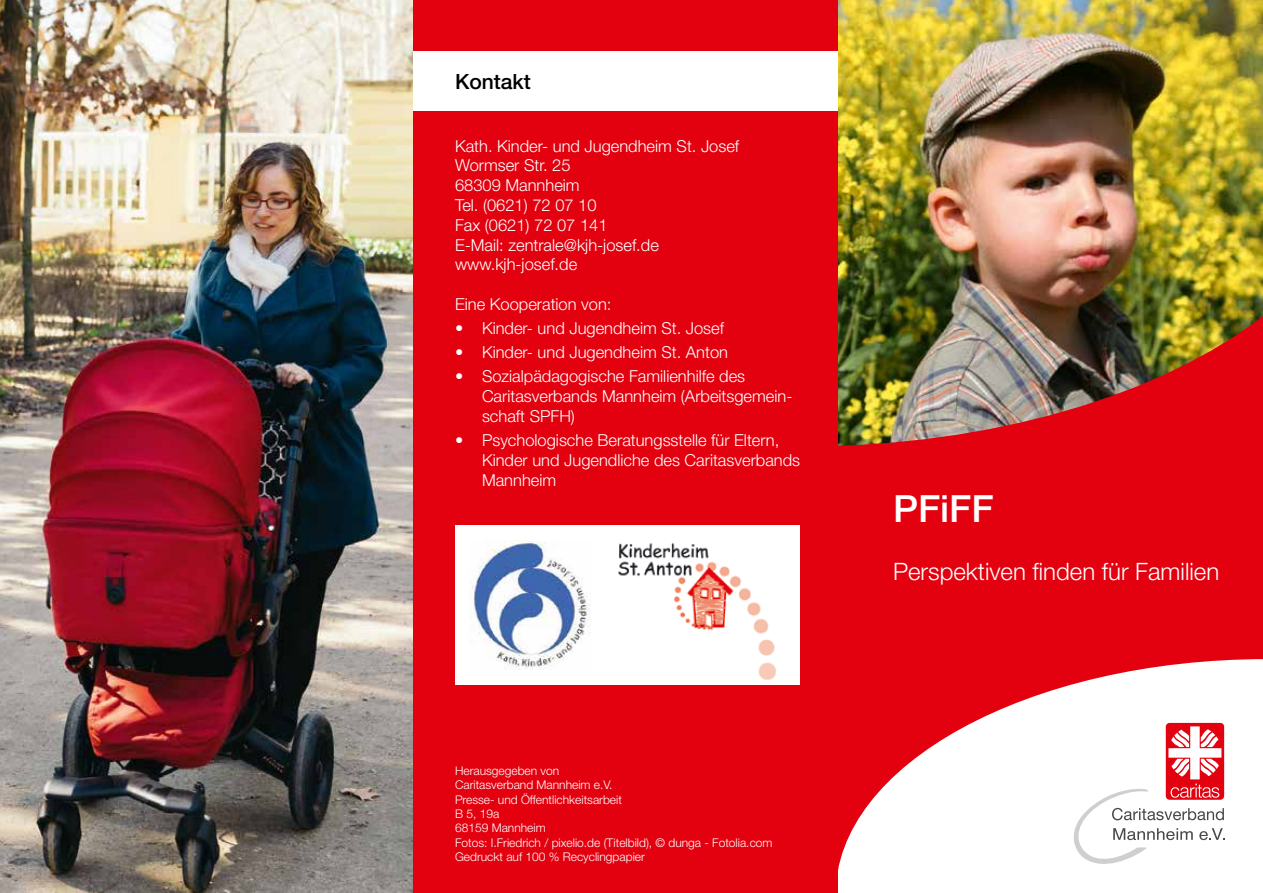
<style>
.page{position:relative;width:1263px;height:893px;background:#fff}
.page>*{position:absolute;margin:0;border:0;box-sizing:border-box;transform-origin:0 0}
.t1{font:500 37.5px "Helvetica Neue";color:#fff}
.t2{font:300 24px "Helvetica Neue";color:#fff}
.t3{font:500 21px "Helvetica Neue";color:#000}
.t4{font:300 16.5px/19.8px "Helvetica Neue";color:#fff}
.t5{font:300 12px/14.4px "Helvetica Neue";color:#fff}
</style>
<div class="page">
<div style="left:824px;top:0;width:439px;height:893px;background:#e3000f"></div>
<svg style="left:838px;top:659px;width:425px;height:234px;fill:#fff"></svg>
<img style="left:838px;top:0;width:425px;height:446px">
<div style="left:412px;top:0;width:426px;height:893px;background:#e3000f"></div>
<div style="left:412px;top:51px;width:426px;height:60px;background:#fff"></div>
<div style="left:1166px;top:723px;width:58px;height:77px;background:#e3000f;border-radius:4px"></div>
<svg style="left:1074px;top:726px;width:151px;height:138px;background:#f2d7d9"></svg>
<div style="left:455px;top:525px;width:344px;height:160px;background:#fff"></div>
<img style="left:618px;top:543px;width:159px;height:137px">
<img style="left:470px;top:540px;width:120px;height:129px">
<img style="left:0;top:0;width:412px;height:893px">
<p class="t3" style="left:455px;top:69px;width:77px">Kontakt</p>
<p class="t4" style="left:455px;top:136px;width:286px">Kath. Kinder- und Jugendheim St. Josef<br>Wormser Str. 25<br>68309 Mannheim<br>Tel. (0621) 72 07 10<br>Fax (0621) 72 07 141<br>E-Mail: zentrale@kjh-josef.de www.kjh-josef.de</p>
<p class="t4" style="left:455px;top:294px;width:158px">Eine Kooperation von:</p>
<p class="t4" style="left:455px;top:318px;width:271px">• Kinder- und Jugendheim St. Josef</p>
<p class="t4" style="left:455px;top:342px;width:275px">• Kinder- und Jugendheim St. Anton</p>
<p class="t4" style="left:482px;top:366px;width:312px;text-indent:-27px">• Sozialpädagogische Familienhilfe des<br>Caritasverbands Mannheim (Arbeitsgemein&shy;schaft SPFH)</p>
<p class="t4" style="left:482px;top:430px;width:320px;text-indent:-27px">• Psychologische Beratungsstelle für Eltern,<br>Kinder und Jugendliche des Caritasverbands<br>Mannheim</p>
<p class="t5" style="left:455px;top:763px;width:319px">Herausgegeben von<br>Caritasverband Mannheim e.V.<br>Presse- und Öffentlichkeitsarbeit<br>B 5, 19a<br>68159 Mannheim<br>Fotos: I.Friedrich / pixelio.de (Titelbild), © dunga - Fotolia.com<br>Gedruckt auf 100 % Recyclingpapier</p>
<h1 class="t1" style="left:893px;top:486px;width:102px">PFiFF</h1>
<h2 class="t2" style="left:893px;top:556px;width:328px">Perspektiven finden für Familien</h2>
</div>
